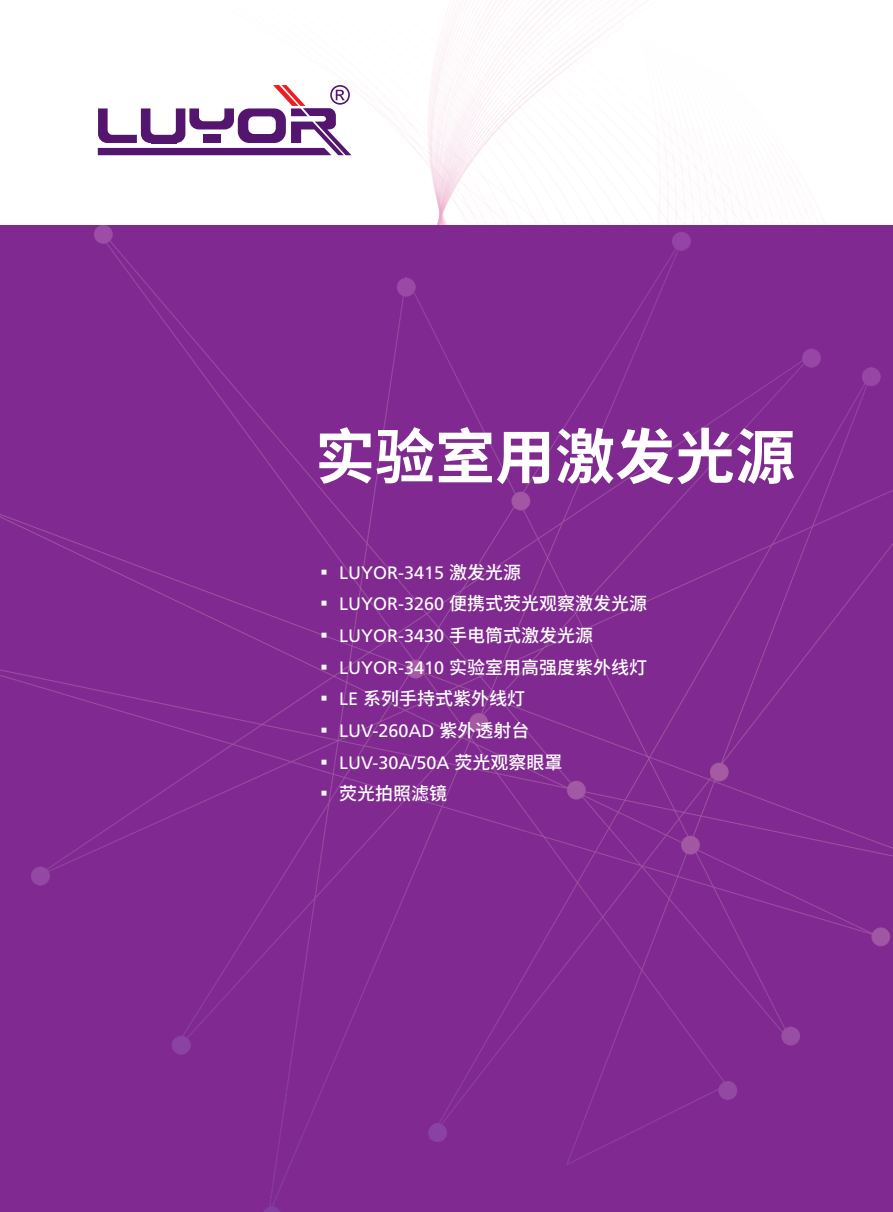
<style>
.page{position:relative;width:893px;height:1212px;background:#fff}
.page>*{position:absolute;margin:0;border:0;box-sizing:border-box;transform-origin:0 0}
.t1{font:700 60px "Source Han Sans SC";color:#fff}
.t2{font:18px "Frutiger LT";color:#fff}
.t3{font:500 18px "Source Han Sans SC";color:#fff}
.s1{font-family:"Source Han Sans SC";font-weight:500}
.s2{font-family:"Frutiger LT";font-weight:400}
</style>
<div class="page">
<svg style="left:193px;top:21px;width:558px;height:204px"></svg>
<div style="left:0;top:225px;width:893px;height:987px;background:#802990"></div>
<svg style="left:98px;top:85px;width:253px;height:70px"></svg>
<h1 class="t1" style="left:315px;top:423px;width:481px">实验室用激发光源</h1>
<p class="t2" style="left:315px;top:562px;width:208px"><span class="s1">▪</span> LUYOR-3415 <span class="s1">激发光源</span></p>
<p class="t3" style="left:315px;top:593px;width:334px">▪ <span class="s2">LUYOR-3260</span> 便携式荧光观察激发光源</p>
<p class="t2" style="left:315px;top:625px;width:280px"><span class="s1">▪</span> LUYOR-3430 <span class="s1">手电筒式激发光源</span></p>
<p class="t3" style="left:315px;top:657px;width:334px">▪ <span class="s2">LUYOR-3410</span> 实验室用高强度紫外线灯</p>
<p class="t3" style="left:315px;top:688px;width:212px">▪ <span class="s2">LE</span> 系列手持式紫外线灯</p>
<p class="t2" style="left:315px;top:720px;width:216px"><span class="s1">▪</span> LUV-260AD <span class="s1">紫外透射台</span></p>
<p class="t2" style="left:315px;top:752px;width:249px"><span class="s1">▪</span> LUV-30A/50A <span class="s1">荧光观察眼罩</span></p>
<p class="t3" style="left:315px;top:783px;width:133px">▪ 荧光拍照滤镜</p>
</div>
